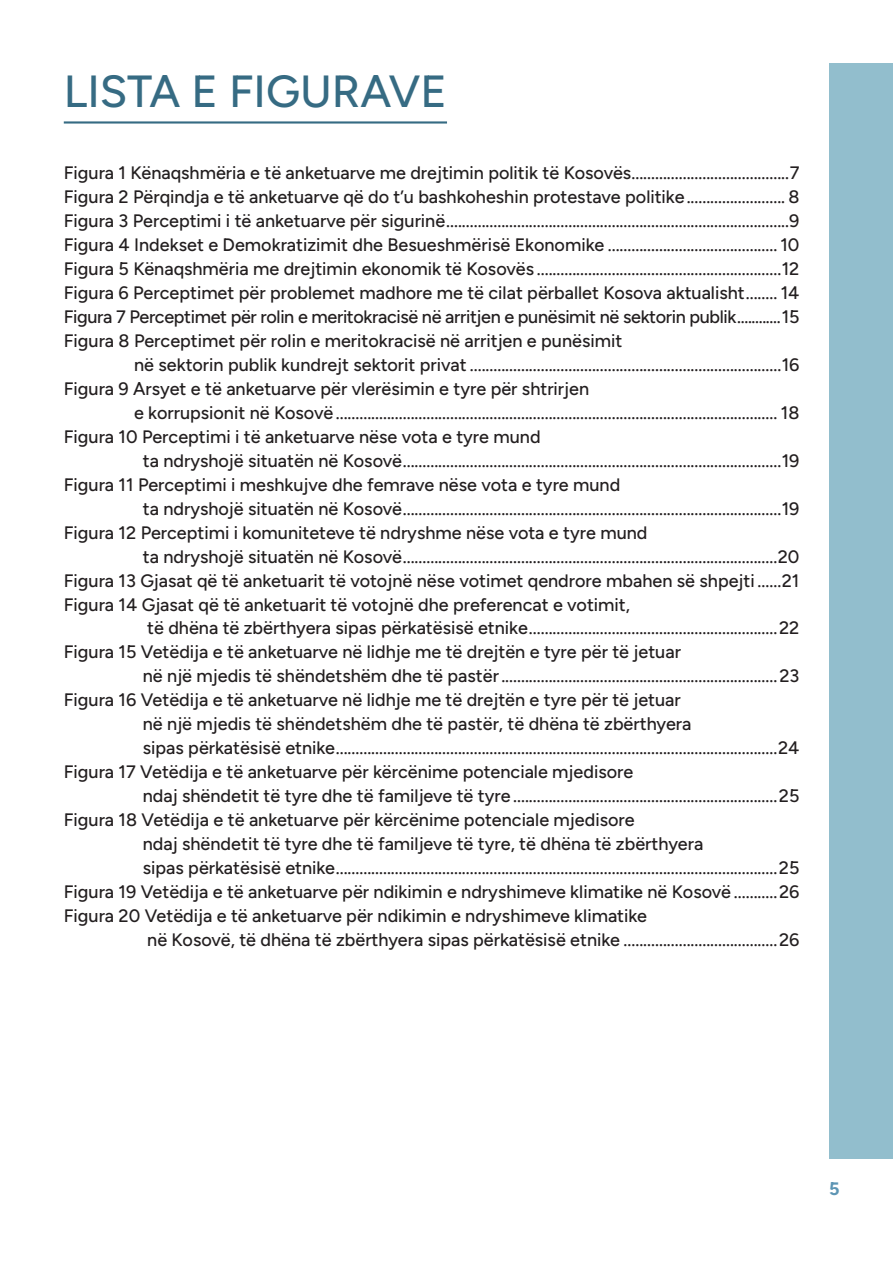
<style>
.page{position:relative;width:893px;height:1263px;background:#fff}
.page>*{position:absolute;margin:0;border:0;box-sizing:border-box;transform-origin:0 0}
.t1{font:500 45px "Figtree";color:#366b83}
.t2{font:500 18px/24px "Figtree";color:#231f20;text-align:justify}
.t3{font:700 18px "Figtree";color:#5d95b4}
</style>
<div class="page">
<div style="left:829px;top:64px;width:64px;height:1095px;background:#92becd"></div>
<hr style="left:64px;top:121px;width:383px;height:3px;background:#366b83">
<h1 class="t1" style="left:64px;top:65px;width:385px">LISTA E FIGURAVE</h1>
<p class="t2" style="left:64px;top:160px;width:737px">Figura 1 Kënaqshmëria e të anketuarve me drejtimin politik të Kosovës........................................7<br>Figura 2 Përqindja e të anketuarve që do t’u bashkoheshin protestave politike......................... 8<br>Figura 3 Perceptimi i të anketuarve për sigurinë.......................................................................................9<br>Figura 4 Indekset e Demokratizimit dhe Besueshmërisë Ekonomike ........................................... 10<br>Figura 5 Kënaqshmëria me drejtimin ekonomik të Kosovës ..............................................................12<br>Figura 6 Perceptimet për problemet madhore me të cilat përballet Kosova aktualisht........ 14<br>Figura 7 Perceptimet për rolin e meritokracisë në arritjen e punësimit në sektorin publik............15<br>Figura 8 Perceptimet për rolin e meritokracisë në arritjen e punësimit</p>
<p class="t2" style="left:64px;top:352px;width:737px;text-indent:70px">në sektorin publik kundrejt sektorit privat ...............................................................................16<br>Figura 9 Arsyet e të anketuarve për vlerësimin e tyre për shtrirjen</p>
<p class="t2" style="left:134px;top:400px;width:667px">e korrupsionit në Kosovë ................................................................................................................ 18</p>
<p class="t2" style="left:64px;top:424px;width:478px">Figura 10 Perceptimi i të anketuarve nëse vota e tyre mund</p>
<p class="t2" style="left:143px;top:448px;width:658px">ta ndryshojë situatën në Kosovë................................................................................................19</p>
<p class="t2" style="left:64px;top:472px;width:558px">Figura 11 Perceptimi i meshkujve dhe femrave nëse vota e tyre mund</p>
<p class="t2" style="left:143px;top:496px;width:658px">ta ndryshojë situatën në Kosovë................................................................................................19</p>
<p class="t2" style="left:64px;top:520px;width:585px">Figura 12 Perceptimi i komuniteteve të ndryshme nëse vota e tyre mund</p>
<p class="t2" style="left:143px;top:544px;width:658px">ta ndryshojë situatën në Kosovë...............................................................................................20</p>
<p class="t2" style="left:64px;top:568px;width:692px">Figura 13 Gjasat që të anketuarit të votojnë nëse votimet qendrore mbahen së shpejti</p>
<p class="t2" style="left:782px;top:568px;width:19px">21</p>
<p class="t2" style="left:64px;top:592px;width:568px">Figura 14 Gjasat që të anketuarit të votojnë dhe preferencat e votimit,</p>
<p class="t2" style="left:147px;top:616px;width:654px">të dhëna të zbërthyera sipas përkatësisë etnike...............................................................22</p>
<p class="t2" style="left:64px;top:640px;width:619px">Figura 15 Vetëdija e të anketuarve në lidhje me të drejtën e tyre për të jetuar</p>
<p class="t2" style="left:143px;top:664px;width:658px">në një mjedis të shëndetshëm dhe të pastër......................................................................23</p>
<p class="t2" style="left:64px;top:688px;width:619px">Figura 16 Vetëdija e të anketuarve në lidhje me të drejtën e tyre për të jetuar</p>
<p class="t2" style="left:143px;top:712px;width:550px">në një mjedis të shëndetshëm dhe të pastër, të dhëna të zbërthyera</p>
<p class="t2" style="left:143px;top:736px;width:658px">sipas përkatësisë etnike................................................................................................................24</p>
<p class="t2" style="left:64px;top:760px;width:571px">Figura 17 Vetëdija e të anketuarve për kërcënime potenciale mjedisore</p>
<p class="t2" style="left:143px;top:784px;width:658px">ndaj shëndetit të tyre dhe të familjeve të tyre ...................................................................25</p>
<p class="t2" style="left:64px;top:808px;width:572px">Figura 18 Vetëdija e të anketuarve për kërcënime potenciale mjedisore</p>
<p class="t2" style="left:143px;top:832px;width:562px">ndaj shëndetit të tyre dhe të familjeve të tyre, të dhëna të zbërthyera</p>
<p class="t2" style="left:143px;top:856px;width:658px">sipas përkatësisë etnike................................................................................................................25</p>
<p class="t2" style="left:64px;top:880px;width:737px">Figura 19 Vetëdija e të anketuarve për ndikimin e ndryshimeve klimatike në Kosovë ...........26</p>
<p class="t2" style="left:64px;top:904px;width:585px">Figura 20 Vetëdija e të anketuarve për ndikimin e ndryshimeve klimatike</p>
<p class="t2" style="left:147px;top:928px;width:654px">në Kosovë, të dhëna të zbërthyera sipas përkatësisë etnike .......................................26</p>
<p class="t3" style="left:829px;top:1178px;width:12px">5</p>
</div>
